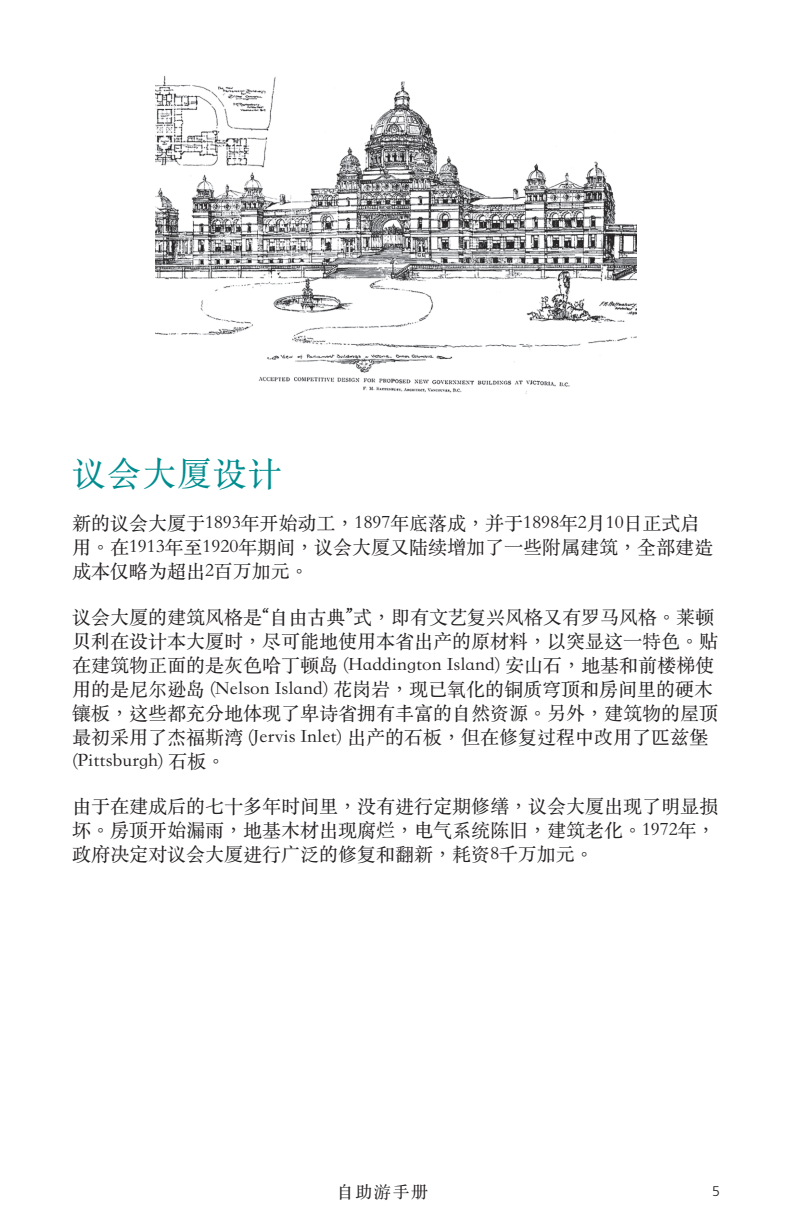
<style>
.page{position:relative;width:792px;height:1224px;background:#fff}
.page>*{position:absolute;margin:0;border:0;box-sizing:border-box;transform-origin:0 0}
.t1{font:34px "ST Songti TC Regular";letter-spacing:.035em;color:#008d8f}
.t2{font:19px/24px "ST Songti TC Regular";color:#231f20}
.t3{font:17px "ST Songti TC Regular";letter-spacing:.09em;color:#231f20}
.t4{font:300 14px "Frutiger LT Std";color:#231f20}
</style>
<div class="page">
<img style="left:156px;top:75px;width:480px;height:319px">
<h1 class="t1" style="left:72px;top:452px;width:211px">议会大厦设计</h1>
<p class="t2" style="left:72px;top:511px;width:643px">新的议会大厦于1893年开始动工，1897年底落成，并于1898年2月10日正式启用。在1913年至1920年期间，议会大厦又陆续增加了一些附属建筑，全部建造成本仅略为超出2百万加元。</p>
<p class="t2" style="left:72px;top:604px;width:647px">议会大厦的建筑风格是“自由古典”式，即有文艺复兴风格又有罗马风格。莱顿贝利在设计本大厦时，尽可能地使用本省出产的原材料，以突显这一特色。贴在建筑物正面的是灰色哈丁顿岛 (Haddington Island) 安山石，地基和前楼梯使用的是尼尔逊岛 (Nelson Island) 花岗岩，现已氧化的铜质穹顶和房间里的硬木镶板，这些都充分地体现了卑诗省拥有丰富的自然资源。另外，建筑物的屋顶最初采用了杰福斯湾 (Jervis Inlet) 出产的石板，但在修复过程中改用了匹兹堡(Pittsburgh) 石板。</p>
<p class="t2" style="left:72px;top:794px;width:647px">由于在建成后的七十多年时间里，没有进行定期修缮，议会大厦出现了明显损坏。房顶开始漏雨，地基木材出现腐烂，电气系统陈旧，建筑老化。1972年，政府决定对议会大厦进行广泛的修复和翻新，耗资8千万加元。</p>
<p class="t3" style="left:337px;top:1181px;width:93px">自助游手册</p>
<p class="t4" style="left:712px;top:1183px;width:9px">5</p>
</div>
